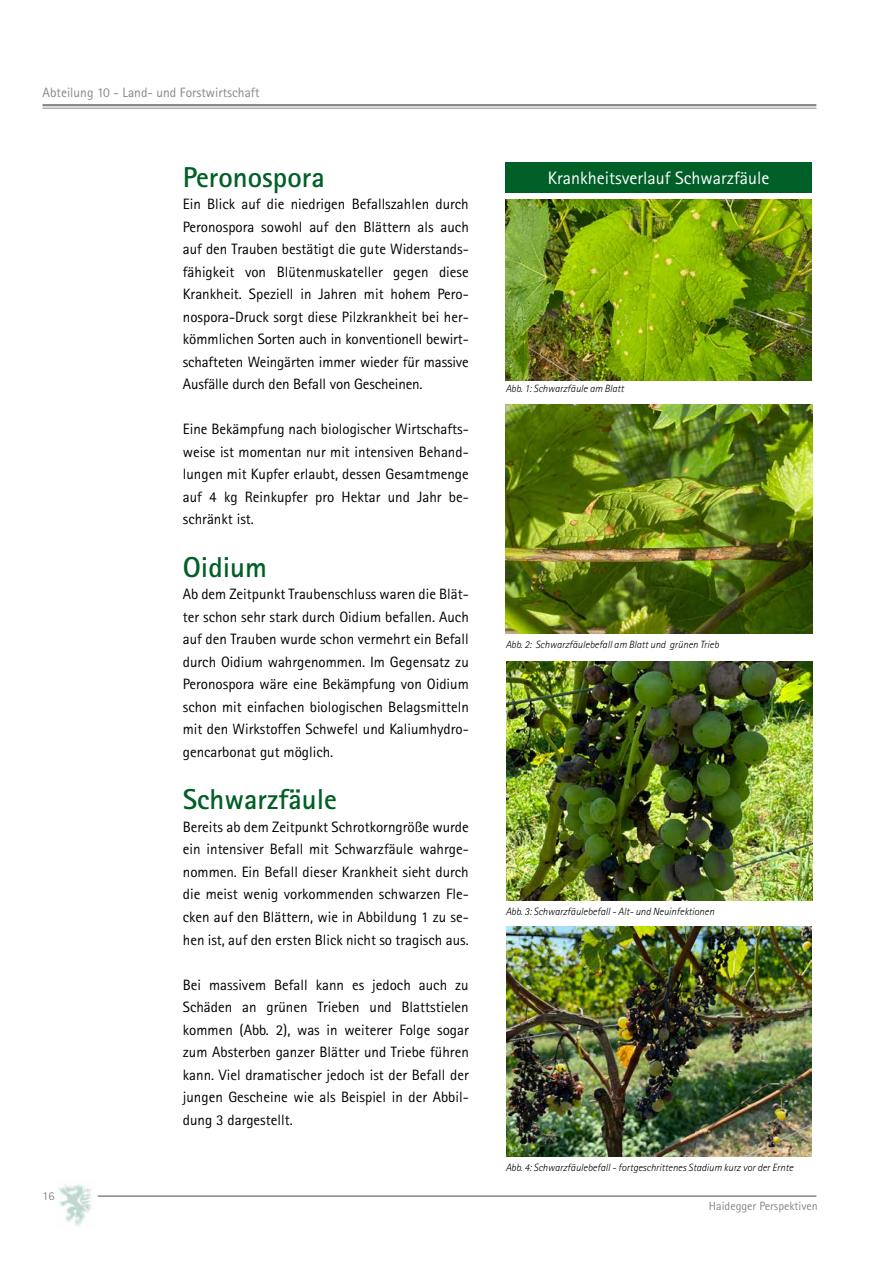
<style>
.page{position:relative;width:893px;height:1263px;background:#fff}
.page>*{position:absolute;margin:0;border:0;box-sizing:border-box;transform-origin:0 0}
.t1{font:700 28.8px "Rotis Sans Serif";color:#005f27}
.t2{font:18px "Rotis Sans Serif";color:#fff}
.t3{font:15px/22.5px "Rotis Sans Serif";color:#000;text-align:justify}
.t4{font:13.5px "Rotis Sans Serif";color:#878787}
.t5{font:12px "Rotis Sans Serif";color:#878787}
.t6{font:italic 300 10.5px "Rotis Sans Serif";color:#000}
</style>
<div class="page">
<hr style="left:43px;top:104px;width:773px;height:2px;background:#878787">
<hr style="left:43px;top:108px;width:773px;height:1px;background:#878787">
<hr style="left:98px;top:1195px;width:718px;height:2px;background:#878787">
<img style="left:59px;top:1184px;width:33px;height:42px">
<img style="left:506px;top:200px;width:306px;height:180px">
<img style="left:505px;top:405px;width:307px;height:228px">
<img style="left:507px;top:662px;width:305px;height:239px">
<img style="left:507px;top:926px;width:305px;height:230px">
<div style="left:506px;top:162px;width:306px;height:30px;background:#005f27"></div>
<p class="t4" style="left:43px;top:84px;width:219px">Abteilung 10 - Land- und Forstwirtschaft</p>
<p class="t5" style="left:43px;top:1189px;width:13px">16</p>
<h1 class="t1" style="left:183px;top:159px;width:143px">Peronospora</h1>
<p class="t3" style="left:183px;top:193px;width:287px">Ein Blick auf die niedrigen Befallszahlen durch Peronospora sowohl auf den Blättern als auch auf den Trauben bestätigt die gute Widerstands&shy;fähigkeit von Blütenmuskateller gegen diese Krankheit. Speziell in Jahren mit hohem Pero&shy;nospora-Druck sorgt diese Pilzkrankheit bei her&shy;kömmlichen Sorten auch in konventionell bewirt&shy;schafteten Weingärten immer wieder für massive Ausfälle durch den Befall von Gescheinen.</p>
<p class="t3" style="left:183px;top:418px;width:287px">Eine Bekämpfung nach biologischer Wirtschafts&shy;weise ist momentan nur mit intensiven Behand&shy;lungen mit Kupfer erlaubt, dessen Gesamtmenge auf 4 kg Reinkupfer pro Hektar und Jahr be&shy;schränkt ist.</p>
<h1 class="t1" style="left:183px;top:549px;width:86px">Oidium</h1>
<p class="t3" style="left:183px;top:583px;width:287px">Ab dem Zeitpunkt Traubenschluss waren die Blät&shy;ter schon sehr stark durch Oidium befallen. Auch auf den Trauben wurde schon vermehrt ein Befall durch Oidium wahrgenommen. Im Gegensatz zu Peronospora wäre eine Bekämpfung von Oidium schon mit einfachen biologischen Belagsmitteln mit den Wirkstoffen Schwefel und Kaliumhydro&shy;gencarbonat gut möglich.</p>
<h1 class="t1" style="left:183px;top:781px;width:156px">Schwarzfäule</h1>
<p class="t3" style="left:183px;top:815px;width:287px">Bereits ab dem Zeitpunkt Schrotkorngröße wurde ein intensiver Befall mit Schwarzfäule wahrge&shy;nommen. Ein Befall dieser Krankheit sieht durch die meist wenig vorkommenden schwarzen Fle&shy;cken auf den Blättern, wie in Abbildung 1 zu se&shy;hen ist, auf den ersten Blick nicht so tragisch aus.</p>
<p class="t3" style="left:183px;top:973px;width:287px">Bei massivem Befall kann es jedoch auch zu Schäden an grünen Trieben und Blattstielen kommen (Abb. 2), was in weiterer Folge sogar zum Absterben ganzer Blätter und Triebe führen kann. Viel dramatischer jedoch ist der Befall der jungen Gescheine wie als Beispiel in der Abbil&shy;dung 3 dargestellt.</p>
<p class="t2" style="left:548px;top:167px;width:223px">Krankheitsverlauf Schwarzfäule</p>
<p class="t6" style="left:506px;top:383px;width:120px">Abb. 1: Schwarzfäule am Blatt</p>
<p class="t6" style="left:506px;top:638px;width:215px">Abb. 2: Schwarzfäulebefall am Blatt und grünen Trieb</p>
<p class="t6" style="left:506px;top:905px;width:210px">Abb. 3: Schwarzfäulebefall - Alt- und Neuinfektionen</p>
<p class="t6" style="left:506px;top:1161px;width:289px">Abb. 4: Schwarzfäulebefall - fortgeschrittenes Stadium kurz vor der Ernte</p>
<p class="t5" style="left:709px;top:1198px;width:111px">Haidegger Perspektiven</p>
</div>
